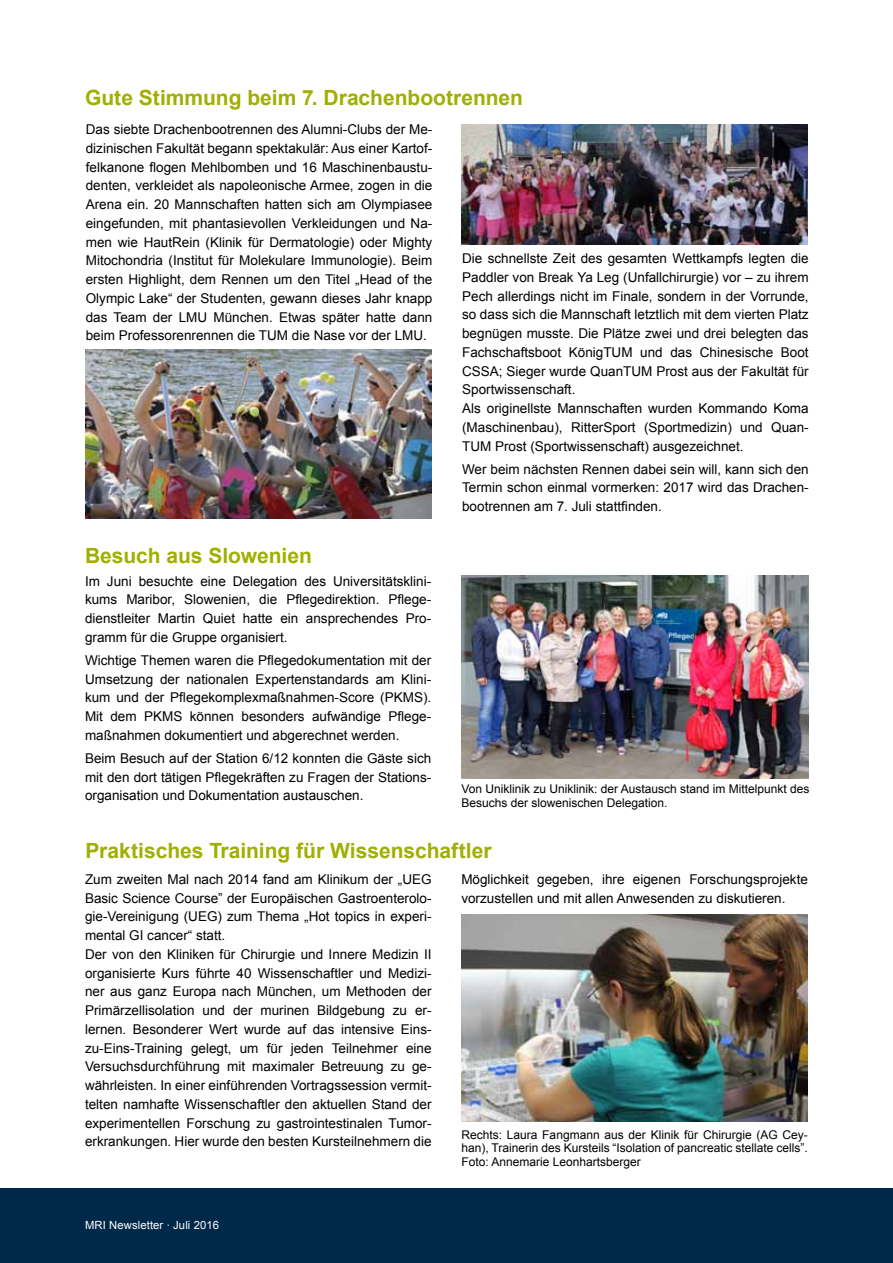
<style>
.page{position:relative;width:893px;height:1263px;background:#fff}
.page>*{position:absolute;margin:0;border:0;box-sizing:border-box;transform-origin:0 0}
.t1{font:700 21px "Arial";color:#a0af00}
.t2{font:13.5px/18.8px "Arial";color:#000;text-align:justify}
.t3{font:12px/13.5px "Arial";color:#000}
.t4{font:11.25px "Arial";letter-spacing:.01em;color:#fff}
</style>
<div class="page">
<div style="left:0;top:1188px;width:893px;height:75px;background:#002848"></div>
<img style="left:462px;top:575px;width:347px;height:203px">
<img style="left:461px;top:125px;width:347px;height:120px">
<img style="left:85px;top:350px;width:347px;height:168px">
<img style="left:461px;top:914px;width:347px;height:208px">
<h1 class="t1" style="left:85px;top:83px;width:440px">Gute Stimmung beim 7. Drachenbootrennen</h1>
<p class="t2" style="left:86px;top:120px;width:348px">Das siebte Drachenbootrennen des Alumni-Clubs der Me&shy;dizinischen Fakultät begann spektakulär: Aus einer Kartof&shy;felkanone flogen Mehlbomben und 16 Maschinenbaustu&shy;denten, verkleidet als napoleonische Armee, zogen in die Arena ein. 20 Mannschaften hatten sich am Olympiasee eingefunden, mit phantasievollen Verkleidungen und Na&shy;men wie HautRein (Klinik für Dermatologie) oder Mighty Mitochondria (Institut für Molekulare Immunologie). Beim ersten Highlight, dem Rennen um den Titel „Head of the Olympic Lake“ der Studenten, gewann dieses Jahr knapp das Team der LMU München. Etwas später hatte dann beim Professorenrennen die TUM die Nase vor der LMU.</p>
<p class="t2" style="left:462px;top:249px;width:348px;text-align:left">Die schnellste Zeit des gesamten Wettkampfs legten die Paddler von Break Ya Leg (Unfallchirurgie) vor – zu ihrem Pech allerdings nicht im Finale, sondern in der Vorrunde, so dass sich die Mannschaft letztlich mit dem vierten Platz begnügen musste. Die Plätze zwei und drei belegten das Fachschaftsboot KönigTUM und das Chinesische Boot CSSA; Sieger wurde QuanTUM Prost aus der Fakultät für Sportwissenschaft.<br>Als originellste Mannschaften wurden Kommando Koma (Maschinenbau), RitterSport (Sportmedizin) und Quan-TUM Prost (Sportwissenschaft) ausgezeichnet.</p>
<p class="t2" style="left:462px;top:460px;width:348px">Wer beim nächsten Rennen dabei sein will, kann sich den Termin schon einmal vormerken: 2017 wird das Drachen&shy;bootrennen am 7. Juli stattfinden.</p>
<h1 class="t1" style="left:85px;top:542px;width:228px">Besuch aus Slowenien</h1>
<p class="t2" style="left:85px;top:572px;width:348px">Im Juni besuchte eine Delegation des Universitätsklini&shy;kums Maribor, Slowenien, die Pflegedirektion. Pflege&shy;dienstleiter Martin Quiet hatte ein ansprechendes Pro&shy;gramm für die Gruppe organisiert.</p>
<p class="t2" style="left:85px;top:651px;width:348px">Wichtige Themen waren die Pflegedokumentation mit der Umsetzung der nationalen Expertenstandards am Klini&shy;kum und der Pflegekomplexmaßnahmen-Score (PKMS).<br>Mit dem PKMS können besonders aufwändige Pflege&shy;maßnahmen dokumentiert und abgerechnet werden.</p>
<p class="t2" style="left:85px;top:749px;width:348px">Beim Besuch auf der Station 6/12 konnten die Gäste sich mit den dort tätigen Pflegekräften zu Fragen der Stations&shy;organisation und Dokumentation austauschen.</p>
<p class="t3" style="left:461px;top:783px;width:350px">Von Uniklinik zu Uniklinik: der Austausch stand im Mittelpunkt des<br>Besuchs der slowenischen Delegation.</p>
<h1 class="t1" style="left:86px;top:837px;width:408px">Praktisches Training für Wissenschaftler</h1>
<p class="t2" style="left:85px;top:870px;width:348px;text-align:left">Zum zweiten Mal nach 2014 fand am Klinikum der „UEG Basic Science Course” der Europäischen Gastroenterolo&shy;gie-Vereinigung (UEG) zum Thema „Hot topics in experi&shy;mental GI cancer“ statt.<br>Der von den Kliniken für Chirurgie und Innere Medizin II organisierte Kurs führte 40 Wissenschaftler und Medizi&shy;ner aus ganz Europa nach München, um Methoden der Primärzellisolation und der murinen Bildgebung zu er&shy;lernen. Besonderer Wert wurde auf das intensive Eins&shy;zu-Eins-Training gelegt, um für jeden Teilnehmer eine Versuchsdurchführung mit maximaler Betreuung zu ge&shy;währleisten. In einer einführenden Vortragssession vermit&shy;telten namhafte Wissenschaftler den aktuellen Stand der experimentellen Forschung zu gastrointestinalen Tumor&shy;erkrankungen. Hier wurde den besten Kursteilnehmern die</p>
<p class="t2" style="left:461px;top:869px;width:348px;line-height:19.5px">Möglichkeit gegeben, ihre eigenen Forschungsprojekte vorzustellen und mit allen Anwesenden zu diskutieren.</p>
<p class="t3" style="left:461px;top:1128px;width:348px;text-align:justify">Rechts: Laura Fangmann aus der Klinik für Chirurgie (AG Cey&shy;han), Trainerin des Kursteils “Isolation of pancreatic stellate cells”.<br>Foto: Annemarie Leonhartsberger</p>
<p class="t4" style="left:85px;top:1217px;width:136px">MRI Newsletter ∙ Juli 2016--</p>
</div>
